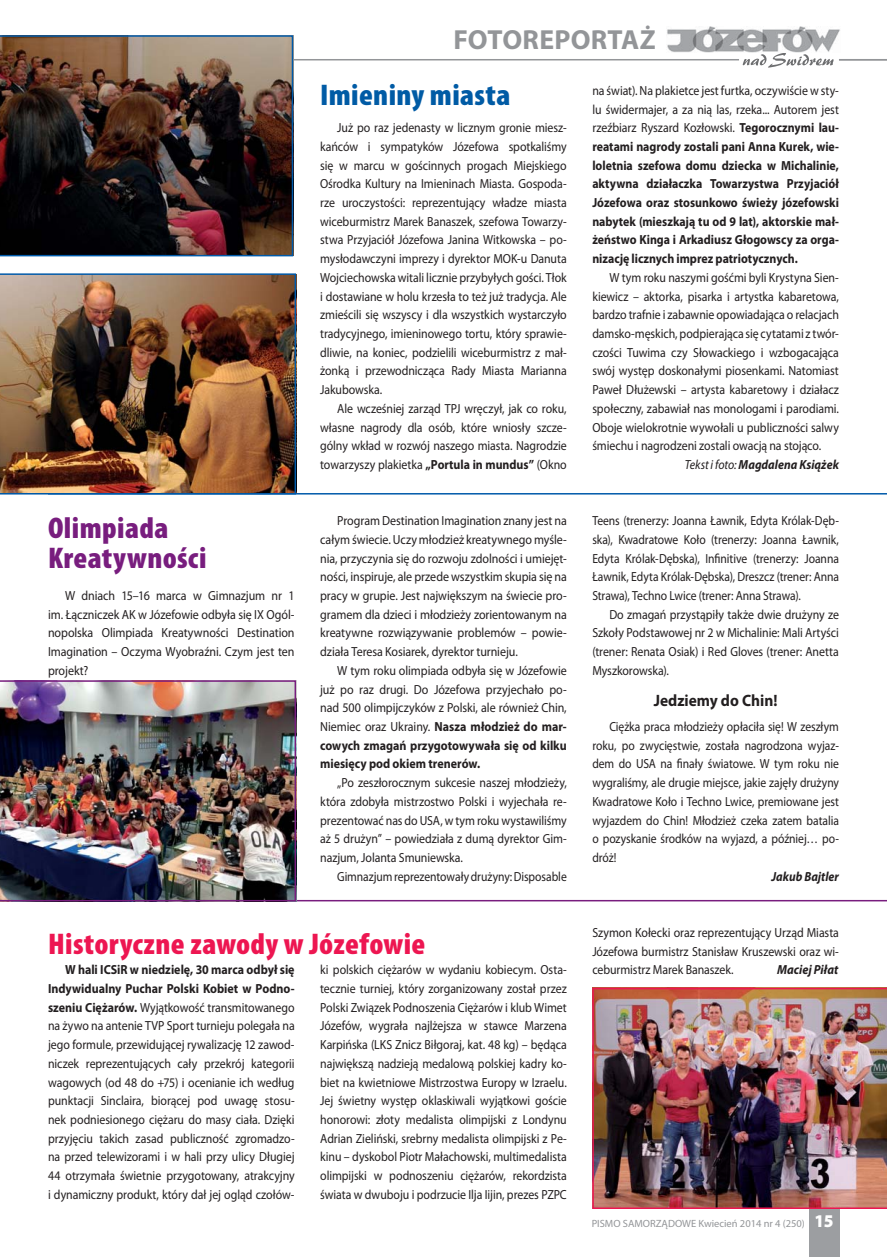
<style>
.page{position:relative;width:887px;height:1257px;background:#fff}
.page>*{position:absolute;margin:0;border:0;box-sizing:border-box;transform-origin:0 0}
.t1{font:900 condensed 30px "Myriad Pro";letter-spacing:.01em;color:#ed1651;scale:1.04 1}
.t2{font:900 condensed 30px/30px "Myriad Pro";letter-spacing:.015em;color:#781d7e;scale:1.04 1}
.t3{font:900 condensed 30px "Myriad Pro";letter-spacing:.01em;color:#005ba5;scale:1.04 1}
.t4{font:700 27.75px "Myriad Pro";letter-spacing:.01em;color:#939598}
.t5{font:700 16.5px "Myriad Pro";color:#231f20;scale:.93 1}
.t6{font:13.2px/18.8px "Myriad Pro";letter-spacing:-.005em;color:#231f20;text-align:justify;scale:.9 1}
.t7{font:13.2px/18.8px "Myriad Pro";letter-spacing:-.005em;color:#231f20;text-align:justify;scale:.91 1}
.t8{font:13.2px/18.8px "Myriad Pro";letter-spacing:-.005em;color:#231f20;text-align:justify;scale:.88 1}
.t9{font:700 13.2px/18.8px "Myriad Pro";color:#231f20;text-align:justify;scale:.9 1}
.t10{font:italic 700 13.2px "Myriad Pro";letter-spacing:.005em;color:#231f20;scale:.9 1}
.t11{font:italic 700 13.2px "Myriad Pro";letter-spacing:.005em;color:#231f20;scale:.92 1}
.t12{font:10.5px "Myriad Pro";color:#939598}
.s1{font-weight:700}
.s2{font-weight:400}
.s3{font-weight:900;font-size:18px;color:#fff}
</style>
<div class="page">
<hr style="left:0;top:59px;width:739px;height:1px;background:#939598">
<img style="left:667px;top:27px;width:173px;height:25px">
<svg style="left:743px;top:50px;width:90px;height:18px"></svg>
<div style="left:809px;top:1209px;width:30px;height:48px;background:#9c9ea1"></div>
<hr style="left:839px;top:59px;width:48px;height:1px;background:#939598">
<hr style="left:48px;top:493px;width:839px;height:1px;background:#005aaa">
<hr style="left:48px;top:900px;width:839px;height:1px;background:#781d7e">
<img style="left:0;top:680px;width:296px;height:221px">
<img style="left:592px;top:988px;width:295px;height:221px">
<img style="left:0;top:35px;width:293px;height:221px">
<img style="left:0;top:273px;width:296px;height:221px">
<h2 class="t4" style="left:453px;top:29px;width:204px">FOTOREPORTAŻ</h2>
<h1 class="t3" style="left:320px;top:83px;width:184px">Imieniny miasta</h1>
<h1 class="t2" style="left:48px;top:516px;width:154px">Olimpiada<br>Kreatywności</h1>
<p class="t7" style="left:48px;top:587px;width:272px;text-indent:17px">W dniach 15–16 marca w Gimnazjum nr 1 im. Łączniczek AK w Józefowie odbyła się IX Ogól&shy;nopolska Olimpiada Kreatywności Destination Imagination – Oczyma Wyobraźni. Czym jest ten projekt?</p>
<p class="t6" style="left:320px;top:120px;width:276px;text-indent:17px">Już po raz jedenasty w licznym gronie miesz&shy;kańców i sympatyków Józefowa spotkaliśmy się w marcu w gościnnych progach Miejskiego Ośrodka Kultury na Imieninach Miasta. Gospoda&shy;rze uroczystości: reprezentujący władze miasta wiceburmistrz Marek Banaszek, szefowa Towarzy&shy;stwa Przyjaciół Józefowa Janina Witkowska – po&shy;mysłodawczyni imprezy i dyrektor MOK-u Danuta Wojciechowska witali licznie przybyłych gości. Tłok i dostawiane w holu krzesła to też już tradycja. Ale zmieścili się wszyscy i dla wszystkich wystarczyło tradycyjnego, imieninowego tortu, który sprawie&shy;dliwie, na koniec, podzielili wiceburmistrz z mał&shy;żonką i przewodnicząca Rady Miasta Marianna Jakubowska.</p>
<p class="t6" style="left:320px;top:400px;width:276px;text-indent:17px">Ale wcześniej zarząd TPJ wręczył, jak co roku, własne nagrody dla osób, które wniosły szcze&shy;gólny wkład w rozwój naszego miasta. Nagrodzie towarzyszy plakietka <span class="s1">„Portula in mundus”</span> (Okno</p>
<p class="t7" style="left:320px;top:513px;width:273px;text-indent:17px">Program Destination Imagination znany jest na całym świecie. Uczy młodzież kreatywnego myśle&shy;nia, przyczynia się do rozwoju zdolności i umiejęt&shy;ności, inspiruje, ale przede wszystkim skupia się na pracy w grupie. Jest największym na świecie pro&shy;gramem dla dzieci i młodzieży zorientowanym na kreatywne rozwiązywanie problemów – powie&shy;działa Teresa Kosiarek, dyrektor turnieju.</p>
<p class="t7" style="left:320px;top:662px;width:273px;text-indent:17px">W tym roku olimpiada odbyła się w Józefowie już po raz drugi. Do Józefowa przyjechało po&shy;nad 500 olimpijczyków z Polski, ale również Chin, Niemiec oraz Ukrainy. <span class="s1">Nasza młodzież do mar&shy;cowych zmagań przygotowywała się od kilku miesięcy pod okiem trenerów.</span></p>
<p class="t6" style="left:320px;top:775px;width:276px;text-indent:17px">„Po zeszłorocznym sukcesie naszej młodzieży, która zdobyła mistrzostwo Polski i wyjechała re&shy;prezentować nas do USA, w tym roku wystawiliśmy aż 5 drużyn” – powiedziała z dumą dyrektor Gim&shy;nazjum, Jolanta Smuniewska.</p>
<p class="t8" style="left:337px;top:868px;width:262px">Gimnazjum reprezentowały drużyny: Disposable</p>
<h1 class="t1" style="left:48px;top:932px;width:364px">Historyczne zawody w Józefowie</h1>
<p class="t6" style="left:48px;top:962px;width:276px;text-indent:17px"><span class="s1">W hali ICSiR w niedzielę, 30 marca odbył się Indywidualny Puchar Polski Kobiet w Podno&shy;szeniu Ciężarów.</span> Wyjątkowość transmitowanego na żywo na antenie TVP Sport turnieju polegała na jego formule, przewidującej rywalizację 12 zawod&shy;niczek reprezentujących cały przekrój kategorii wagowych (od 48 do +75) i ocenianie ich według punktacji Sinclaira, biorącej pod uwagę stosu&shy;nek podniesionego ciężaru do masy ciała. Dzięki przyjęciu takich zasad publiczność zgromadzo&shy;na przed telewizorami i w hali przy ulicy Długiej 44 otrzymała świetnie przygotowany, atrakcyjny i dynamiczny produkt, który dał jej ogląd czołów-</p>
<p class="t6" style="left:320px;top:962px;width:276px">ki polskich ciężarów w wydaniu kobiecym. Osta&shy;tecznie turniej, który zorganizowany został przez Polski Związek Podnoszenia Ciężarów i klub Wimet Józefów, wygrała najlżejsza w stawce Marzena Karpińska (LKS Znicz Biłgoraj, kat. 48 kg) – będąca największą nadzieją medalową polskiej kadry ko&shy;biet na kwietniowe Mistrzostwa Europy w Izraelu.<br>Jej świetny występ oklaskiwali wyjątkowi goście honorowi: złoty medalista olimpijski z Londynu Adrian Zieliński, srebrny medalista olimpijski z Pe&shy;kinu – dyskobol Piotr Małachowski, multimedalista olimpijski w podnoszeniu ciężarów, rekordzista świata w dwuboju i podrzucie Ilja Iijin, prezes PZPC</p>
<p class="t9" style="left:592px;top:82px;width:276px"><span class="s2">na świat). Na plakietce jest furtka, oczywiście w sty&shy;lu świdermajer, a za nią las, rzeka... Autorem jest rzeźbiarz Ryszard Kozłowski.</span> Tegorocznymi lau&shy;reatami nagrody zostali pani Anna Kurek, wie&shy;loletnia szefowa domu dziecka w Michalinie, aktywna działaczka Towarzystwa Przyjaciół Józefowa oraz stosunkowo świeży józefowski nabytek (mieszkają tu od 9 lat), aktorskie mał&shy;żeństwo Kinga i Arkadiusz Głogowscy za orga&shy;nizację licznych imprez patriotycznych.</p>
<p class="t6" style="left:609px;top:269px;width:257px">W tym roku naszymi gośćmi byli Krystyna Sien-</p>
<p class="t6" style="left:592px;top:288px;width:276px">kiewicz – aktorka, pisarka i artystka kabaretowa,</p>
<p class="t6" style="left:592px;top:307px;width:276px">bardzo trafnie i zabawnie opowiadająca o relacjach</p>
<p class="t6" style="left:592px;top:326px;width:275px">damsko-męskich, podpierająca się cytatami z twór-</p>
<p class="t6" style="left:592px;top:344px;width:275px">czości Tuwima czy Słowackiego i wzbogacająca</p>
<p class="t6" style="left:592px;top:363px;width:275px">swój występ doskonałymi piosenkami. Natomiast</p>
<p class="t6" style="left:592px;top:382px;width:276px">Paweł Dłużewski – artysta kabaretowy i działacz</p>
<p class="t6" style="left:592px;top:400px;width:275px">społeczny, zabawiał nas monologami i parodiami.</p>
<p class="t6" style="left:592px;top:419px;width:276px">Oboje wielokrotnie wywołali u publiczności salwy</p>
<p class="t6" style="left:592px;top:438px;width:256px">śmiechu i nagrodzeni zostali owacją na stojąco.</p>
<p class="t10" style="left:685px;top:460px;width:173px"><span class="s2">Tekst i foto:</span> Magdalena Książek</p>
<p class="t8" style="left:592px;top:513px;width:282px">Teens (trenerzy: Joanna Ławnik, Edyta Królak-Dęb&shy;ska), Kwadratowe Koło (trenerzy: Joanna Ławnik, Edyta Królak-Dębska), Infinitive (trenerzy: Joanna Ławnik, Edyta Królak-Dębska), Dreszcz (trener: Anna Strawa), Techno Lwice (trener: Anna Strawa).</p>
<p class="t6" style="left:592px;top:606px;width:276px;text-indent:17px">Do zmagań przystąpiły także dwie drużyny ze Szkoły Podstawowej nr 2 w Michalinie: Mali Artyści (trener: Renata Osiak) i Red Gloves (trener: Anetta Myszkorowska).</p>
<p class="t5" style="left:654px;top:694px;width:134px">Jedziemy do Chin!</p>
<p class="t8" style="left:592px;top:718px;width:282px;text-indent:17px">Ciężka praca młodzieży opłaciła się! W zeszłym roku, po zwycięstwie, została nagrodzona wyjaz&shy;dem do USA na finały światowe. W tym roku nie wygraliśmy, ale drugie miejsce, jakie zajęły drużyny Kwadratowe Koło i Techno Lwice, premiowane jest wyjazdem do Chin! Młodzież czeka zatem batalia o pozyskanie środków na wyjazd, a później… po&shy;dróż!</p>
<p class="t10" style="left:771px;top:871px;width:76px">Jakub Bajtler</p>
<p class="t6" style="left:592px;top:924px;width:276px">Szymon Kołecki oraz reprezentujący Urząd Miasta Józefowa burmistrz Stanisław Kruszewski oraz wi&shy;ceburmistrz Marek Banaszek.</p>
<p class="t11" style="left:777px;top:965px;width:68px">Maciej Piłat</p>
<p class="t12" style="left:592px;top:1220px;width:243px">PISMO SAMORZĄDOWE Kwiecień 2014 nr 4 (250) <span class="s3">15</span></p>
</div>
